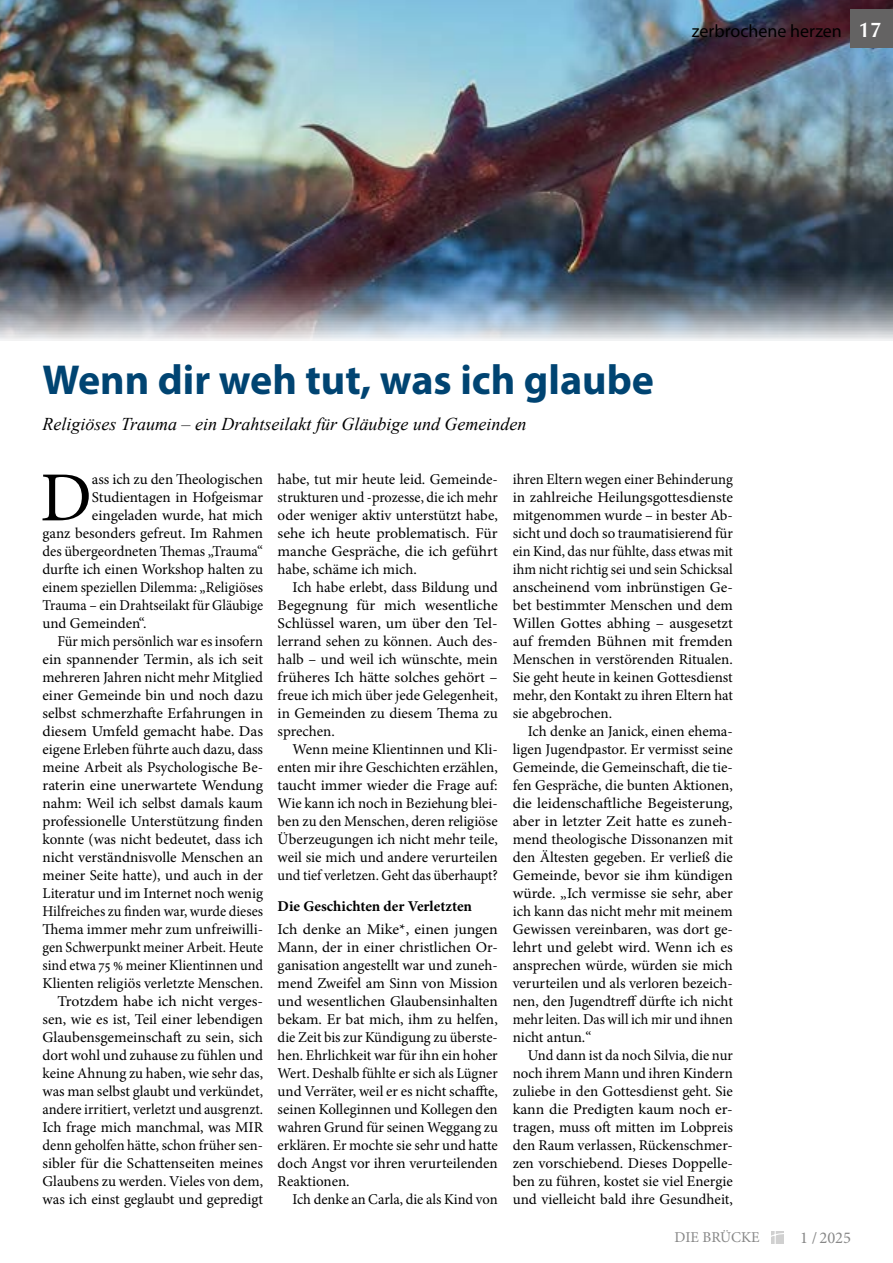
<style>
.page{position:relative;width:893px;height:1263px;background:#fff}
.page>*{position:absolute;margin:0;border:0;box-sizing:border-box;transform-origin:0 0}
.Fließtext_Erster_Absatz{font:70.35px "Minion Pro";color:#000}
.Überschrift{font:700 42px "Myriad Pro";color:#004472}
.Intro{font:italic 18px "Times New Roman";color:#000}
.t1{font:18px "Myriad Pro";color:#000}
.t2{font:16.5px "Minion Pro";color:#878787}
.Fließtext{font:15px/18px "Minion Pro";color:#000;text-align:justify}
.Fließtext_nach_ZÜ{font:15px/18px "Minion Pro";color:#000;text-align:justify;scale:1.05 1}
.Fließtext-2{font:15px/18px "Minion Pro";color:#000;text-align:justify;scale:1.05 1}
.Fließtext_Erster_Absatz-2{font:15px "Minion Pro";color:#000}
.Fließtext_Erster_Absatz-3{font:15px "Minion Pro";color:#000;scale:.96 1}
.Fließtext_Erster_Absatz-4{font:15px "Minion Pro";color:#000;scale:.95 1}
.Zwischenüberschrift{font:700 15px "Minion Pro";color:#000}
.t3{font:15px "Minion Pro";color:#878787}
.s1{font-family:"Oklahoma";font-weight:700;font-size:21px;color:#fff}
</style>
<div class="page">
<img style="left:0;top:0;width:893px;height:340px">
<div style="left:850px;top:10px;width:43px;height:38px;background:#646363"></div>
<svg style="left:771px;top:1231px;width:13px;height:13px"></svg>
<p class="t1" style="left:692px;top:20px;width:191px">zerbrochene herzen <span class="s1">17</span></p>
<p class="Überschrift" style="left:43px;top:353px;width:613px">Wenn dir weh tut, was ich glaube</p>
<p class="Intro" style="left:43px;top:412px;width:485px">Religiöses Trauma – ein Drahtseilakt für Gläubige und Gemeinden</p>
<p class="Fließtext_Erster_Absatz" style="left:40px;top:451px;width:53px">D</p>
<p class="Fließtext_Erster_Absatz-2" style="left:92px;top:469px;width:173px">ass ich zu den Theologischen</p>
<p class="Fließtext_Erster_Absatz-2" style="left:92px;top:487px;width:173px">Studientagen in Hofgeismar</p>
<p class="Fließtext_Erster_Absatz-2" style="left:92px;top:505px;width:173px">eingeladen wurde, hat mich</p>
<p class="Fließtext_Erster_Absatz-2" style="left:43px;top:523px;width:222px">ganz besonders gefreut. Im Rahmen</p>
<p class="Fließtext_Erster_Absatz-2" style="left:43px;top:541px;width:222px">des übergeordneten Themas „Trauma“</p>
<p class="Fließtext_Erster_Absatz-2" style="left:43px;top:559px;width:222px">durfte ich einen Workshop halten zu</p>
<p class="Fließtext_Erster_Absatz-3" style="left:43px;top:577px;width:231px">einem speziellen Dilemma: „Religiöses</p>
<p class="Fließtext_Erster_Absatz-4" style="left:43px;top:595px;width:234px">Trauma – ein Drahtseilakt für Gläubige</p>
<p class="Fließtext_Erster_Absatz-2" style="left:43px;top:613px;width:106px">und Gemeinden“.</p>
<p class="Fließtext" style="left:43px;top:633px;width:222px;text-indent:15px">Für mich persönlich war es insofern ein spannender Termin, als ich seit mehreren Jahren nicht mehr Mitglied einer Gemeinde bin und noch dazu selbst schmerzhafte Erfahrungen in diesem Umfeld gemacht habe. Das eigene Erleben führte auch dazu, dass meine Arbeit als Psychologische Be&shy;raterin eine unerwartete Wendung nahm: Weil ich selbst damals kaum professionelle Unterstützung finden konnte (was nicht bedeutet, dass ich nicht verständnisvolle Menschen an meiner Seite hatte), und auch in der Literatur und im Internet noch wenig Hilfreiches zu finden war, wurde dieses Thema immer mehr zum unfreiwilli&shy;gen Schwerpunkt meiner Arbeit. Heute sind etwa 75 % meiner Klientinnen und Klienten religiös verletzte Menschen.</p>
<p class="Fließtext-2" style="left:43px;top:993px;width:212px;text-indent:15px">Trotzdem habe ich nicht verges&shy;sen, wie es ist, Teil einer lebendigen Glaubensgemeinschaft zu sein, sich dort wohl und zuhause zu fühlen und keine Ahnung zu haben, wie sehr das, was man selbst glaubt und verkündet, andere irritiert, verletzt und ausgrenzt.<br>Ich frage mich manchmal, was MIR denn geholfen hätte, schon früher sen&shy;sibler für die Schattenseiten meines Glaubens zu werden. Vieles von dem, was ich einst geglaubt und gepredigt</p>
<p class="Fließtext" style="left:278px;top:471px;width:222px">habe, tut mir heute leid. Gemeinde&shy;strukturen und -prozesse, die ich mehr oder weniger aktiv unterstützt habe, sehe ich heute problematisch. Für manche Gespräche, die ich geführt habe, schäme ich mich.</p>
<p class="Fließtext" style="left:278px;top:579px;width:222px;text-indent:15px">Ich habe erlebt, dass Bildung und Begegnung für mich wesentliche Schlüssel waren, um über den Tel&shy;lerrand sehen zu können. Auch des&shy;halb – und weil ich wünschte, mein früheres Ich hätte solches gehört – freue ich mich über jede Gelegenheit, in Gemeinden zu diesem Thema zu sprechen.</p>
<p class="Fließtext" style="left:278px;top:741px;width:222px;text-indent:15px">Wenn meine Klientinnen und Kli&shy;enten mir ihre Geschichten erzählen, taucht immer wieder die Frage auf:<br>Wie kann ich noch in Beziehung blei&shy;ben zu den Menschen, deren religiöse Überzeugungen ich nicht mehr teile, weil sie mich und andere verurteilen und tief verletzen. Geht das überhaupt?</p>
<p class="Zwischenüberschrift" style="left:278px;top:896px;width:196px">Die Geschichten der Verletzten</p>
<p class="Fließtext_nach_ZÜ" style="left:278px;top:921px;width:211px">Ich denke an Mike*, einen jungen Mann, der in einer christlichen Or&shy;ganisation angestellt war und zuneh&shy;mend Zweifel am Sinn von Mission und wesentlichen Glaubensinhalten bekam. Er bat mich, ihm zu helfen, die Zeit bis zur Kündigung zu überste&shy;hen. Ehrlichkeit war für ihn ein hoher Wert. Deshalb fühlte er sich als Lügner und Verräter, weil er es nicht schaffte, seinen Kolleginnen und Kollegen den wahren Grund für seinen Weggang zu erklären. Er mochte sie sehr und hatte doch Angst vor ihren verurteilenden Reaktionen.</p>
<p class="Fließtext" style="left:293px;top:1191px;width:207px">Ich denke an Carla, die als Kind von</p>
<p class="Fließtext" style="left:513px;top:471px;width:222px">ihren Eltern wegen einer Behinderung in zahlreiche Heilungsgottesdienste mitgenommen wurde – in bester Ab&shy;sicht und doch so traumatisierend für ein Kind, das nur fühlte, dass etwas mit ihm nicht richtig sei und sein Schicksal anscheinend vom inbrünstigen Ge&shy;bet bestimmter Menschen und dem Willen Gottes abhing – ausgesetzt auf fremden Bühnen mit fremden Menschen in verstörenden Ritualen.<br>Sie geht heute in keinen Gottesdienst mehr, den Kontakt zu ihren Eltern hat sie abgebrochen.</p>
<p class="Fließtext" style="left:513px;top:723px;width:222px;text-indent:15px">Ich denke an Janick, einen ehema&shy;ligen Jugendpastor. Er vermisst seine Gemeinde, die Gemeinschaft, die tie&shy;fen Gespräche, die bunten Aktionen, die leidenschaftliche Begeisterung, aber in letzter Zeit hatte es zuneh&shy;mend theologische Dissonanzen mit den Ältesten gegeben. Er verließ die Gemeinde, bevor sie ihm kündigen würde. „Ich vermisse sie sehr, aber ich kann das nicht mehr mit meinem Gewissen vereinbaren, was dort ge&shy;lehrt und gelebt wird. Wenn ich es ansprechen würde, würden sie mich verurteilen und als verloren bezeich&shy;nen, den Jugendtreff dürfte ich nicht mehr leiten. Das will ich mir und ihnen nicht antun.“</p>
<p class="Fließtext" style="left:513px;top:1047px;width:222px;text-indent:15px">Und dann ist da noch Silvia, die nur noch ihrem Mann und ihren Kindern zuliebe in den Gottesdienst geht. Sie kann die Predigten kaum noch er&shy;tragen, muss oft mitten im Lobpreis den Raum verlassen, Rückenschmer&shy;zen vorschiebend. Dieses Doppelle&shy;ben zu führen, kostet sie viel Energie und vielleicht bald ihre Gesundheit,</p>
<p class="t3" style="left:675px;top:1227px;width:87px">DIE BRÜCKE</p>
<p class="t2" style="left:800px;top:1226px;width:52px">1 / 2025</p>
</div>
